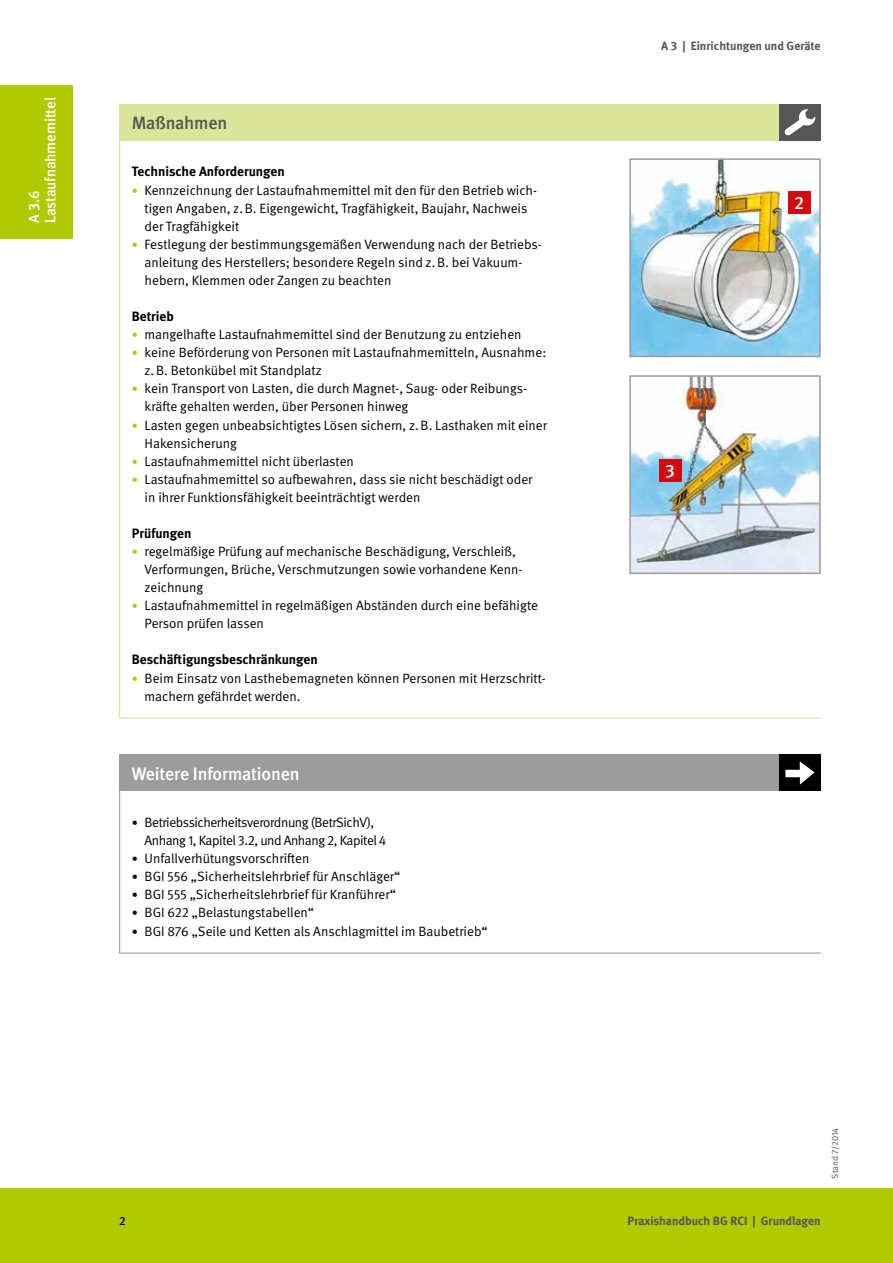
<style>
.page{position:relative;width:893px;height:1263px;background:#fff}
.page>*{position:absolute;margin:0;border:0;box-sizing:border-box;transform-origin:0 0}
.t1{font:500 18px "DGUV Meta";letter-spacing:-.01em;color:#fff}
.t2{font:500 18px "DGUV Meta";letter-spacing:-.01em;color:#565655}
.t3{font:500 15px/16.5px "DGUV Meta";letter-spacing:-.01em;color:#fff}
.t4{font:13.5px/18.1px "DGUV Meta";color:#000}
.t5{font:13.5px/18.1px "DGUV Meta";letter-spacing:-.03em;color:#000}
.t6{font:700 13.5px "DGUV Meta";color:#000}
.t7{font:700 12px "DGUV Meta";color:#565655}
.t8{font:500 12px "DGUV Meta";color:#000}
.t9{font:9px "DGUV Meta";color:#565655}
.s1{font-size:12px;color:#afca00}
.s2{font-size:12px}
</style>
<div class="page">
<div style="left:0;top:1188px;width:893px;height:75px;background:#afca00"></div>
<svg style="left:119px;top:140px;width:702px;height:579px"></svg>
<div style="left:119px;top:104px;width:702px;height:36px;background:#dae49a"></div>
<div style="left:779px;top:104px;width:42px;height:36px;background:#565655"></div>
<svg style="left:784px;top:109px;width:31px;height:27px"></svg>
<img style="left:632px;top:161px;width:186px;height:193px">
<div style="left:629px;top:158px;width:192px;height:199px;border:2px solid #9c9c9d"></div>
<img style="left:632px;top:378px;width:186px;height:193px">
<div style="left:629px;top:375px;width:192px;height:199px;border:2px solid #9c9c9d"></div>
<div style="left:788px;top:192px;width:22px;height:22px;background:#d40a11"></div>
<div style="left:659px;top:459px;width:22px;height:22px;background:#d40a11"></div>
<div style="left:119px;top:755px;width:702px;height:36px;background:#9c9c9d"></div>
<svg style="left:119px;top:791px;width:702px;height:163px"></svg>
<div style="left:779px;top:755px;width:42px;height:36px;background:#000"></div>
<svg style="left:785px;top:761px;width:29px;height:24px"></svg>
<div style="left:0;top:85px;width:72px;height:153px;background:#afca00"></div>
<p class="t3" style="left:26px;top:223px;width:127px;rotate:-90deg">A 3.6<br>Lastaufnahmemittel</p>
<h1 class="t2" style="left:132px;top:112px;width:97px">Maßnahmen</h1>
<p class="t6" style="left:132px;top:164px;width:154px">Technische Anforderungen</p>
<p class="t4" style="left:145px;top:181px;width:393px;text-indent:-13px"><span class="s1">•</span> Kennzeichnung der Lastaufnahmemittel mit den für den Betrieb wich&shy;tigen Angaben, z.B. Eigengewicht, Tragfähigkeit, Baujahr, Nachweis der Tragfähigkeit</p>
<p class="t4" style="left:145px;top:235px;width:399px;text-indent:-13px"><span class="s1">•</span> Festlegung der bestimmungsgemäßen Verwendung nach der Betriebs&shy;anleitung des Herstellers; besondere Regeln sind z.B. bei Vakuum&shy;hebern, Klemmen oder Zangen zu beachten</p>
<p class="t6" style="left:132px;top:308px;width:44px">Betrieb</p>
<p class="t4" style="left:132px;top:326px;width:391px"><span class="s1">•</span> mangelhafte Lastaufnahmemittel sind der Benutzung zu entziehen</p>
<p class="t4" style="left:145px;top:344px;width:403px;text-indent:-13px"><span class="s1">•</span> keine Beförderung von Personen mit Lastaufnahmemitteln, Ausnahme: z.B. Betonkübel mit Standplatz</p>
<p class="t4" style="left:145px;top:380px;width:384px;text-indent:-13px"><span class="s1">•</span> kein Transport von Lasten, die durch Magnet-, Saug- oder Reibungs&shy;kräfte gehalten werden, über Personen hinweg</p>
<p class="t4" style="left:145px;top:416px;width:404px;text-indent:-13px"><span class="s1">•</span> Lasten gegen unbeabsichtigtes Lösen sichern, z.B. Lasthaken mit einer<br>Hakensicherung</p>
<p class="t4" style="left:132px;top:452px;width:224px"><span class="s1">•</span> Lastaufnahmemittel nicht überlasten</p>
<p class="t4" style="left:145px;top:470px;width:389px;text-indent:-13px"><span class="s1">•</span> Lastaufnahmemittel so aufbewahren, dass sie nicht beschädigt oder in ihrer Funktionsfähigkeit beeinträchtigt werden</p>
<p class="t6" style="left:132px;top:525px;width:61px">Prüfungen</p>
<p class="t4" style="left:145px;top:543px;width:379px;text-indent:-13px"><span class="s1">•</span> regelmäßige Prüfung auf mechanische Beschädigung, Verschleiß,<br>Verformungen, Brüche, Verschmutzungen sowie vorhandene Kenn&shy;zeichnung</p>
<p class="t4" style="left:145px;top:597px;width:395px;text-indent:-13px"><span class="s1">•</span> Lastaufnahmemittel in regelmäßigen Abständen durch eine befähigte<br>Person prüfen lassen</p>
<p class="t6" style="left:132px;top:652px;width:187px">Beschäftigungsbeschränkungen</p>
<p class="t4" style="left:145px;top:669px;width:403px;text-indent:-13px"><span class="s1">•</span> Beim Einsatz von Lasthebemagneten können Personen mit Herzschritt&shy;machern gefährdet werden.</p>
<h1 class="t1" style="left:132px;top:763px;width:169px">Weitere Informationen</h1>
<p class="t5" style="left:145px;top:814px;width:243px;text-indent:-13px"><span class="s2">•</span> Betriebssicherheitsverordnung (BetrSichV),<br>Anhang 1, Kapitel 3.2, und Anhang 2, Kapitel 4</p>
<p class="t4" style="left:132px;top:850px;width:179px"><span class="s2">•</span> Unfallverhütungsvorschriften</p>
<p class="t4" style="left:132px;top:868px;width:270px"><span class="s2">•</span> BGI 556 „Sicherheitslehrbrief für Anschläger“</p>
<p class="t4" style="left:132px;top:886px;width:266px"><span class="s2">•</span> BGI 555 „Sicherheitslehrbrief für Kranführer“</p>
<p class="t4" style="left:132px;top:904px;width:184px"><span class="s2">•</span> BGI 622 „Belastungstabellen“</p>
<p class="t4" style="left:132px;top:922px;width:357px"><span class="s2">•</span> BGI 876 „Seile und Ketten als Anschlagmittel im Baubetrieb“</p>
<p class="t7" style="left:661px;top:39px;width:161px">A 3 | Einrichtungen und Geräte</p>
<h1 class="t1" style="left:665px;top:460px;width:11px">3</h1>
<h1 class="t1" style="left:794px;top:193px;width:11px">2</h1>
<p class="t9" style="left:830px;top:1178px;width:52px;rotate:-90deg">Stand 7/2014</p>
<p class="t8" style="left:119px;top:1213px;width:8px">2</p>
<p class="t7" style="left:628px;top:1213px;width:195px">Praxishandbuch BG RCI | Grundlagen</p>
</div>
